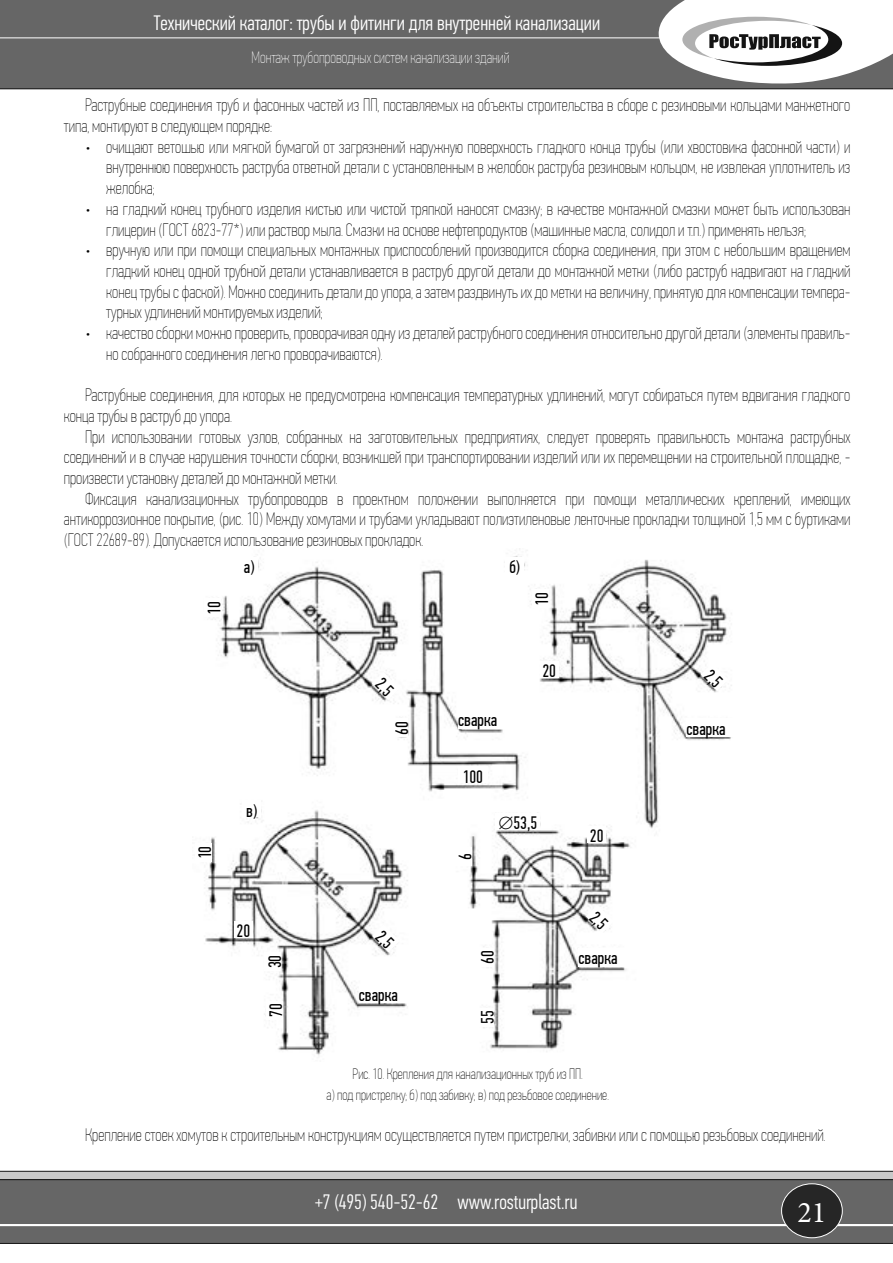
<style>
.page{position:relative;width:893px;height:1263px;background:#fff}
.page>*{position:absolute;margin:0;border:0;box-sizing:border-box;transform-origin:0 0}
.t1{font:30px "Minion Pro";color:#fff}
.t2{font:300 21px "PF Din Text Comp Pro";color:#fff}
.t3{font:18px/20.7px "PF Din Text Comp Pro X Thin";color:#000}
.t4{font:18px "PF Din Text Comp Pro";color:#000}
.t5{font:16.5px "PF Din Text Comp Pro X Thin";color:#fff}
.t6{font:15px/20.7px "PF Din Text Comp Pro X Thin";color:#000;text-align:center}
</style>
<div class="page">
<div style="left:0;top:0;width:893px;height:89px;background:#666"></div>
<svg style="left:0;top:1171px;width:893px;height:8px;background:#b7b7b7"></svg>
<div style="left:0;top:1179px;width:893px;height:65px;background:#666"></div>
<hr style="left:0;top:1224px;width:893px;height:2px;background:#fff">
<hr style="left:0;top:37px;width:879px;height:1px;background:#fff">
<div style="left:782px;top:1184px;width:60px;height:54px;background:#262626;border-radius:50%"></div>
<div style="left:781px;top:1183px;width:62px;height:55px;border:1px solid #fff;border-radius:50%"></div>
<svg style="left:658px;top:0;width:235px;height:86px"></svg>
<img style="left:205px;top:556px;width:527px;height:500px">
<div style="left:359px;top:985px;width:65px;height:18px;background:#fff"></div>
<div style="left:578px;top:948px;width:66px;height:18px;background:#fff"></div>
<div style="left:458px;top:711px;width:66px;height:18px;background:#fff"></div>
<div style="left:686px;top:719px;width:66px;height:18px;background:#fff"></div>
<div style="left:496px;top:813px;width:44px;height:16px;background:#fff"></div>
<div style="left:240px;top:557px;width:18px;height:16px;background:#fff"></div>
<div style="left:505px;top:557px;width:19px;height:16px;background:#fff"></div>
<div style="left:242px;top:801px;width:19px;height:16px;background:#fff"></div>
<div style="left:588px;top:826px;width:18px;height:16px;background:#fff"></div>
<div style="left:234px;top:921px;width:19px;height:16px;background:#fff"></div>
<div style="left:540px;top:661px;width:18px;height:16px;background:#fff"></div>
<div style="left:458px;top:767px;width:29px;height:16px;background:#fff"></div>
<div style="left:204px;top:599px;width:16px;height:18px;background:#fff"></div>
<div style="left:195px;top:843px;width:16px;height:19px;background:#fff"></div>
<div style="left:265px;top:952px;width:16px;height:19px;background:#fff"></div>
<div style="left:266px;top:1001px;width:16px;height:18px;background:#fff"></div>
<div style="left:455px;top:847px;width:16px;height:19px;background:#fff"></div>
<div style="left:392px;top:719px;width:16px;height:18px;background:#fff"></div>
<div style="left:478px;top:948px;width:16px;height:18px;background:#fff"></div>
<div style="left:478px;top:1008px;width:16px;height:18px;background:#fff"></div>
<div style="left:532px;top:590px;width:16px;height:18px;background:#fff"></div>
<svg style="left:372px;top:672px;width:28px;height:28px"></svg>
<svg style="left:372px;top:924px;width:28px;height:28px"></svg>
<svg style="left:586px;top:905px;width:28px;height:28px"></svg>
<svg style="left:701px;top:663px;width:28px;height:28px"></svg>
<p class="t2" style="left:154px;top:14px;width:448px">Технический каталог: трубы и фитинги для внутренней канализации</p>
<p class="t5" style="left:252px;top:47px;width:260px">Монтаж трубопроводных систем канализации зданий</p>
<p class="t3" style="left:64px;top:95px;width:788px;text-indent:21px">Раструбные соединения труб и фасонных частей из ПП, поставляемых на объекты строительства в сборе с резиновыми кольцами манжетного типа, монтируют в следующем порядке:</p>
<p class="t3" style="left:106px;top:136px;width:746px;text-align:justify;text-indent:-21px">• очищают ветошью или мягкой бумагой от загрязнений наружную поверхность гладкого конца трубы (или хвостовика фасонной части) и внутреннюю поверхность раструба ответной детали с установленным в желобок раструба резиновым кольцом, не извлекая уплотнитель из желобка;</p>
<p class="t3" style="left:106px;top:198px;width:746px;text-indent:-21px">• на гладкий конец трубного изделия кистью или чистой тряпкой наносят смазку; в качестве монтажной смазки может быть использован глицерин (ГОСТ 6823-77*) или раствор мыла. Смазки на основе нефтепродуктов (машинные масла, солидол и т.п.) применять нельзя;</p>
<p class="t3" style="left:106px;top:240px;width:746px;text-align:justify;text-indent:-21px">• вручную или при помощи специальных монтажных приспособлений производится сборка соединения, при этом с небольшим вращением гладкий конец одной трубной детали устанавливается в раструб другой детали до монтажной метки (либо раструб надвигают на гладкий конец трубы с фаской). Можно соединить детали до упора, а затем раздвинуть их до метки на величину, принятую для компенсации темпера&shy;турных удлинений монтируемых изделий;</p>
<p class="t3" style="left:106px;top:322px;width:746px;text-indent:-21px">• качество сборки можно проверить, проворачивая одну из деталей раструбного соединения относительно другой детали (элементы правиль&shy;но собранного соединения легко проворачиваются).</p>
<p class="t3" style="left:64px;top:384px;width:788px;text-indent:21px">Раструбные соединения, для которых не предусмотрена компенсация температурных удлинений, могут собираться путем вдвигания гладкого конца трубы в раструб до упора.</p>
<p class="t3" style="left:64px;top:426px;width:788px;text-align:justify;text-indent:21px">При использовании готовых узлов, собранных на заготовительных предприятиях, следует проверять правильность монтажа раструбных соединений и в случае нарушения точности сборки, возникшей при транспортировании изделий или их перемещении на строительной площадке, - произвести установку деталей до монтажной метки.</p>
<p class="t3" style="left:64px;top:488px;width:788px;text-align:justify;text-indent:21px">Фиксация канализационных трубопроводов в проектном положении выполняется при помощи металлических креплений, имеющих антикоррозионное покрытие, (рис. 10) Между хомутами и трубами укладывают полиэтиленовые ленточные прокладки толщиной 1,5 мм с буртиками (ГОСТ 22689-89). Допускается использование резиновых прокладок.</p>
<p class="t4" style="left:204px;top:615px;width:15px;rotate:-90deg">10</p>
<p class="t4" style="left:195px;top:859px;width:15px;rotate:-90deg">10</p>
<p class="t4" style="left:244px;top:557px;width:12px">а)</p>
<p class="t4" style="left:509px;top:557px;width:12px">б)</p>
<p class="t4" style="left:532px;top:606px;width:15px;rotate:-90deg">10</p>
<p class="t4" style="left:392px;top:735px;width:15px;rotate:-90deg">60</p>
<p class="t4" style="left:458px;top:710px;width:41px">сварка</p>
<p class="t4" style="left:462px;top:766px;width:22px">100</p>
<p class="t4" style="left:542px;top:661px;width:15px">20</p>
<p class="t4" style="left:246px;top:800px;width:12px">в)</p>
<p class="t4" style="left:455px;top:860px;width:8px;rotate:-90deg">6</p>
<p class="t4" style="left:498px;top:813px;width:40px">∅53,5</p>
<p class="t4" style="left:590px;top:826px;width:15px">20</p>
<p class="t4" style="left:237px;top:921px;width:15px">20</p>
<p class="t4" style="left:265px;top:968px;width:15px;rotate:-90deg">30</p>
<p class="t4" style="left:266px;top:1017px;width:15px;rotate:-90deg">70</p>
<p class="t4" style="left:359px;top:984px;width:41px">сварка</p>
<p class="t4" style="left:477px;top:964px;width:15px;rotate:-90deg">60</p>
<p class="t4" style="left:477px;top:1024px;width:15px;rotate:-90deg">55</p>
<p class="t4" style="left:578px;top:947px;width:41px">сварка</p>
<p class="t4" style="left:686px;top:718px;width:41px">сварка</p>
<p class="t6" style="left:327px;top:1063px;width:284px">Рис. 10. Крепления для канализационных труб из ПП.<br>а) под пристрелку; б) под забивку; в) под резьбовое соединение.</p>
<p class="t3" style="left:85px;top:1124px;width:742px">Крепление стоек хомутов к строительным конструкциям осуществляется путем пристрелки, забивки или с помощью резьбовых соединений.</p>
<p class="t2" style="left:315px;top:1194px;width:264px">+7 (495) 540-52-62 www.rosturplast.ru</p>
<h1 class="t1" style="left:798px;top:1192px;width:30px">21</h1>
</div>
